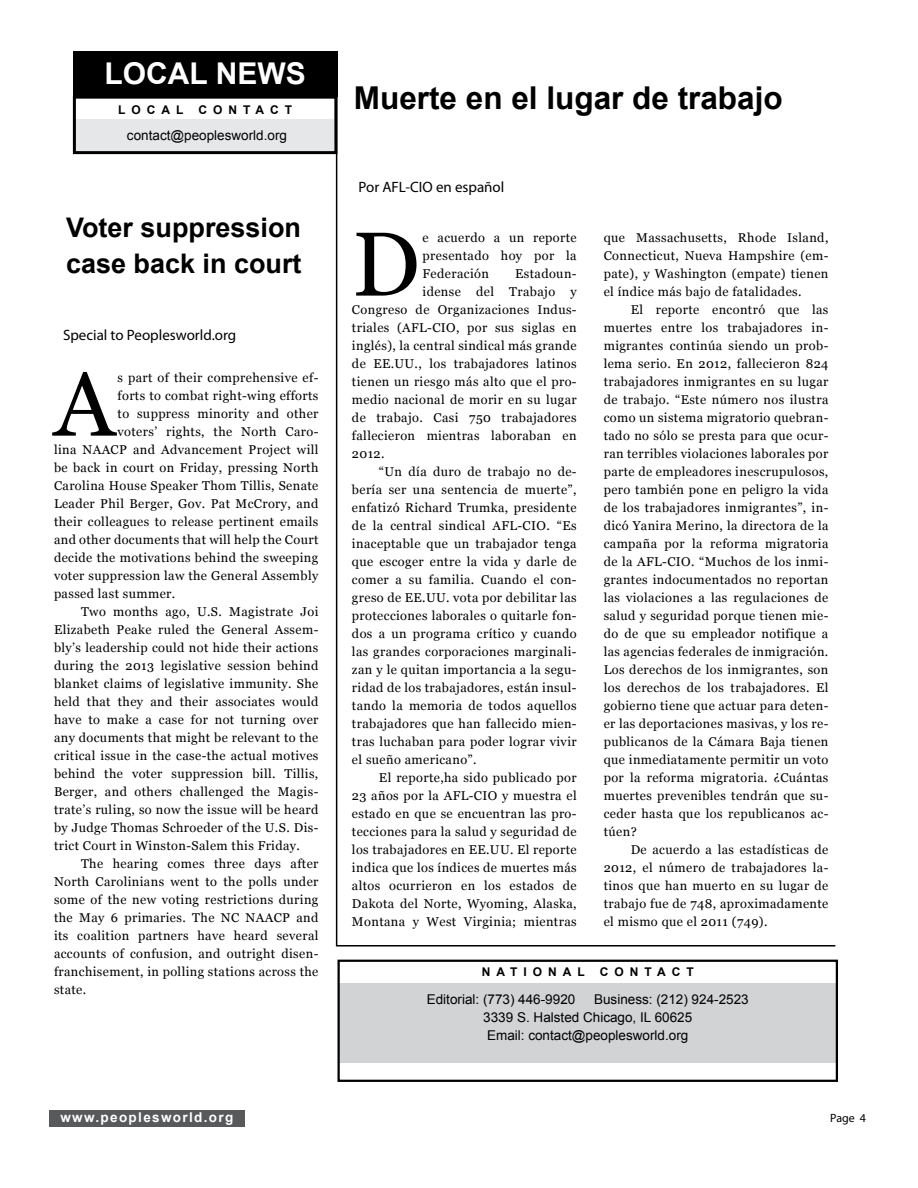
<style>
.page{position:relative;width:918px;height:1188px;background:#fff}
.page>*{position:absolute;margin:0;border:0;box-sizing:border-box;transform-origin:0 0}
.t1{font:90.75px "Georgia";color:#000}
.t2{font:700 31.5px "Arial";color:#000}
.t3{font:700 30px "Arial";color:#fff}
.t4{font:700 27px/36px "Arial";color:#000}
.t5{font:15px "Myriad Pro";color:#000}
.t6{font:13.5px/18px "Arial";color:#000}
.t7{font:700 13.5px "Arial";letter-spacing:.1em;color:#fff}
.t8{font:12.75px/18px "Georgia";letter-spacing:.03em;color:#000;text-align:justify}
.t9{font:700 12px "Arial";letter-spacing:.5em;color:#000}
.t10{font:12px "Myriad Pro";color:#000}
</style>
<div class="page">
<hr style="left:336px;top:81px;width:1px;height:864px;background:#000">
<hr style="left:336px;top:945px;width:499px;height:2px;background:#000">
<div style="left:73px;top:51px;width:264px;height:45px;background:#000"></div>
<div style="left:49px;top:1110px;width:196px;height:17px;background:#58595b"></div>
<div style="left:76px;top:119px;width:258px;height:34px;background:#e6e7e8"></div>
<div style="left:73px;top:96px;width:264px;height:58px;border:3px solid #000"></div>
<div style="left:339px;top:983px;width:498px;height:80px;background:#d1d3d4"></div>
<div style="left:338px;top:960px;width:500px;height:122px;border:2px solid #000"></div>
<h3 class="t3" style="left:105px;top:53px;width:199px">local news</h3>
<p class="t9" style="left:118px;top:102px;width:42px">Loca</p>
<p class="t9" style="left:176px;top:102px;width:9px">l</p>
<p class="t9" style="left:198px;top:102px;width:70px">c ontac</p>
<p class="t9" style="left:285px;top:102px;width:9px">t</p>
<p class="t6" style="left:127px;top:126px;width:162px">contact@peoplesworld.org</p>
<h3 class="t4" style="left:66px;top:211px;width:237px">Voter suppression case back in court</h3>
<p class="t5" style="left:63px;top:325px;width:175px">Special to Peoplesworld.org</p>
<h1 class="t1" style="left:54px;top:349px;width:62px">A</h1>
<p class="t8" style="left:118px;top:369px;width:202px">s part of their comprehensive ef-</p>
<p class="t8" style="left:118px;top:387px;width:202px">forts to combat right-wing efforts</p>
<p class="t8" style="left:118px;top:405px;width:202px">to suppress minority and other</p>
<p class="t8" style="left:118px;top:423px;width:202px">voters’ rights, the North Caro-</p>
<p class="t8" style="left:54px;top:441px;width:266px">lina NAACP and Advancement Project will</p>
<p class="t8" style="left:54px;top:459px;width:266px">be back in court on Friday, pressing North</p>
<p class="t8" style="left:54px;top:477px;width:266px">Carolina House Speaker Thom Tillis, Senate</p>
<p class="t8" style="left:54px;top:495px;width:266px">Leader Phil Berger, Gov. Pat McCrory, and</p>
<p class="t8" style="left:54px;top:513px;width:266px">their colleagues to release pertinent emails</p>
<p class="t8" style="left:54px;top:531px;width:266px">and other documents that will help the Court</p>
<p class="t8" style="left:54px;top:549px;width:266px">decide the motivations behind the sweeping</p>
<p class="t8" style="left:54px;top:567px;width:266px">voter suppression law the General Assembly</p>
<p class="t8" style="left:54px;top:585px;width:123px">passed last summer.</p>
<p class="t8" style="left:81px;top:603px;width:239px">Two months ago, U.S. Magistrate Joi</p>
<p class="t8" style="left:54px;top:621px;width:266px">Elizabeth Peake ruled the General Assem-</p>
<p class="t8" style="left:54px;top:639px;width:266px">bly’s leadership could not hide their actions</p>
<p class="t8" style="left:54px;top:657px;width:266px">during the 2013 legislative session behind</p>
<p class="t8" style="left:54px;top:675px;width:266px">blanket claims of legislative immunity. She</p>
<p class="t8" style="left:54px;top:693px;width:266px">held that they and their associates would</p>
<p class="t8" style="left:54px;top:711px;width:266px">have to make a case for not turning over</p>
<p class="t8" style="left:54px;top:729px;width:266px">any documents that might be relevant to the</p>
<p class="t8" style="left:54px;top:747px;width:266px">critical issue in the case-the actual motives</p>
<p class="t8" style="left:54px;top:765px;width:266px">behind the voter suppression bill. Tillis,</p>
<p class="t8" style="left:54px;top:783px;width:266px">Berger, and others challenged the Magis-</p>
<p class="t8" style="left:54px;top:801px;width:266px">trate’s ruling, so now the issue will be heard</p>
<p class="t8" style="left:54px;top:819px;width:266px">by Judge Thomas Schroeder of the U.S. Dis-</p>
<p class="t8" style="left:54px;top:837px;width:248px">trict Court in Winston-Salem this Friday.</p>
<p class="t8" style="left:81px;top:855px;width:239px">The hearing comes three days after</p>
<p class="t8" style="left:54px;top:873px;width:266px">North Carolinians went to the polls under</p>
<p class="t8" style="left:54px;top:891px;width:266px">some of the new voting restrictions during</p>
<p class="t8" style="left:54px;top:909px;width:266px">the May 6 primaries. The NC NAACP and</p>
<p class="t8" style="left:54px;top:927px;width:266px">its coalition partners have heard several</p>
<p class="t8" style="left:54px;top:945px;width:266px">accounts of confusion, and outright disen-</p>
<p class="t8" style="left:54px;top:963px;width:266px">franchisement, in polling stations across the</p>
<p class="t8" style="left:54px;top:981px;width:34px">state.</p>
<p class="t7" style="left:60px;top:1109px;width:174px">www.peoplesworld.org</p>
<h2 class="t2" style="left:354px;top:77px;width:430px">Muerte en el lugar de trabajo</h2>
<p class="t5" style="left:359px;top:177px;width:147px">Por AFL-CIO en español</p>
<h1 class="t1" style="left:352px;top:209px;width:69px">D</h1>
<p class="t8" style="left:423px;top:228px;width:156px">e acuerdo a un reporte presentado hoy por la Federación</p>
<p class="t8" style="left:515px;top:264px;width:63px">Estadoun-</p>
<p class="t8" style="left:423px;top:282px;width:156px">idense del Trabajo y</p>
<p class="t8" style="left:352px;top:300px;width:226px">Congreso de Organizaciones Indus-</p>
<p class="t8" style="left:352px;top:318px;width:226px">triales (AFL-CIO, por sus siglas en</p>
<p class="t8" style="left:352px;top:336px;width:226px">inglés), la central sindical más grande</p>
<p class="t8" style="left:352px;top:354px;width:226px">de EE.UU., los trabajadores latinos</p>
<p class="t8" style="left:352px;top:372px;width:226px">tienen un riesgo más alto que el pro-</p>
<p class="t8" style="left:352px;top:391px;width:226px">medio nacional de morir en su lugar</p>
<p class="t8" style="left:352px;top:409px;width:226px">de trabajo. Casi 750 trabajadores</p>
<p class="t8" style="left:352px;top:427px;width:226px">fallecieron mientras laboraban en</p>
<p class="t8" style="left:352px;top:445px;width:34px">2012.</p>
<p class="t8" style="left:379px;top:463px;width:199px">“Un día duro de trabajo no de-</p>
<p class="t8" style="left:352px;top:481px;width:226px">bería ser una sentencia de muerte”,</p>
<p class="t8" style="left:352px;top:499px;width:226px">enfatizó Richard Trumka, presidente</p>
<p class="t8" style="left:352px;top:517px;width:226px">de la central sindical AFL-CIO. “Es</p>
<p class="t8" style="left:352px;top:535px;width:226px">inaceptable que un trabajador tenga</p>
<p class="t8" style="left:352px;top:553px;width:226px">que escoger entre la vida y darle de</p>
<p class="t8" style="left:352px;top:571px;width:226px">comer a su familia. Cuando el con-</p>
<p class="t8" style="left:352px;top:589px;width:226px">greso de EE.UU. vota por debilitar las</p>
<p class="t8" style="left:352px;top:607px;width:226px">protecciones laborales o quitarle fon-</p>
<p class="t8" style="left:352px;top:625px;width:226px">dos a un programa crítico y cuando</p>
<p class="t8" style="left:352px;top:643px;width:226px">las grandes corporaciones marginali-</p>
<p class="t8" style="left:352px;top:661px;width:226px">zan y le quitan importancia a la segu-</p>
<p class="t8" style="left:352px;top:679px;width:226px">ridad de los trabajadores, están insul-</p>
<p class="t8" style="left:352px;top:697px;width:226px">tando la memoria de todos aquellos</p>
<p class="t8" style="left:352px;top:715px;width:226px">trabajadores que han fallecido mien-</p>
<p class="t8" style="left:352px;top:733px;width:226px">tras luchaban para poder lograr vivir</p>
<p class="t8" style="left:352px;top:751px;width:126px">el sueño americano”.</p>
<p class="t8" style="left:379px;top:769px;width:199px">El reporte,ha sido publicado por</p>
<p class="t8" style="left:352px;top:787px;width:226px">23 años por la AFL-CIO y muestra el</p>
<p class="t8" style="left:352px;top:805px;width:226px">estado en que se encuentran las pro-</p>
<p class="t8" style="left:352px;top:823px;width:226px">tecciones para la salud y seguridad de</p>
<p class="t8" style="left:352px;top:841px;width:226px">los trabajadores en EE.UU. El reporte</p>
<p class="t8" style="left:352px;top:859px;width:226px">indica que los índices de muertes más</p>
<p class="t8" style="left:352px;top:877px;width:226px">altos ocurrieron en los estados de</p>
<p class="t8" style="left:352px;top:895px;width:226px">Dakota del Norte, Wyoming, Alaska,</p>
<p class="t8" style="left:352px;top:913px;width:226px">Montana y West Virginia; mientras</p>
<p class="t8" style="left:604px;top:229px;width:226px">que Massachusetts, Rhode Island, Connecticut, Nueva Hampshire (em&shy;pate), y Washington (empate) tienen el índice más bajo de fatalidades.</p>
<p class="t8" style="left:604px;top:301px;width:226px;text-indent:27px">El reporte encontró que las muertes entre los trabajadores in&shy;migrantes continúa siendo un prob&shy;lema serio. En 2012, fallecieron 824 trabajadores inmigrantes en su lugar de trabajo. “Este número nos ilustra como un sistema migratorio quebran&shy;tado no sólo se presta para que ocur&shy;ran terribles violaciones laborales por parte de empleadores inescrupulosos, pero también pone en peligro la vida de los trabajadores inmigrantes”, in&shy;dicó Yanira Merino, la directora de la campaña por la reforma migratoria de la AFL-CIO. “Muchos de los inmi&shy;grantes indocumentados no reportan las violaciones a las regulaciones de salud y seguridad porque tienen mie&shy;do de que su empleador notifique a las agencias federales de inmigración.<br>Los derechos de los inmigrantes, son los derechos de los trabajadores. El gobierno tiene que actuar para deten&shy;er las deportaciones masivas, y los re&shy;publicanos de la Cámara Baja tienen que inmediatamente permitir un voto por la reforma migratoria. ¿Cuántas muertes prevenibles tendrán que su&shy;ceder hasta que los republicanos ac&shy;túen?</p>
<p class="t8" style="left:604px;top:841px;width:226px;text-indent:27px">De acuerdo a las estadísticas de 2012, el número de trabajadores la&shy;tinos que han muerto en su lugar de trabajo fue de 748, aproximadamente el mismo que el 2011 (749).</p>
<p class="t9" style="left:482px;top:964px;width:105px">nationa l</p>
<p class="t9" style="left:600px;top:964px;width:70px">c ontac</p>
<p class="t9" style="left:686px;top:964px;width:9px">t</p>
<p class="t6" style="left:427px;top:990px;width:150px">Editorial: (773) 446-9920</p>
<p class="t6" style="left:483px;top:990px;width:267px;text-indent:111px">Business: (212) 924-2523<br>3339 S. Halsted Chicago, IL 60625<br>Email: contact@peoplesworld.org</p>
<p class="t10" style="left:830px;top:1111px;width:37px">Page 4</p>
</div>
